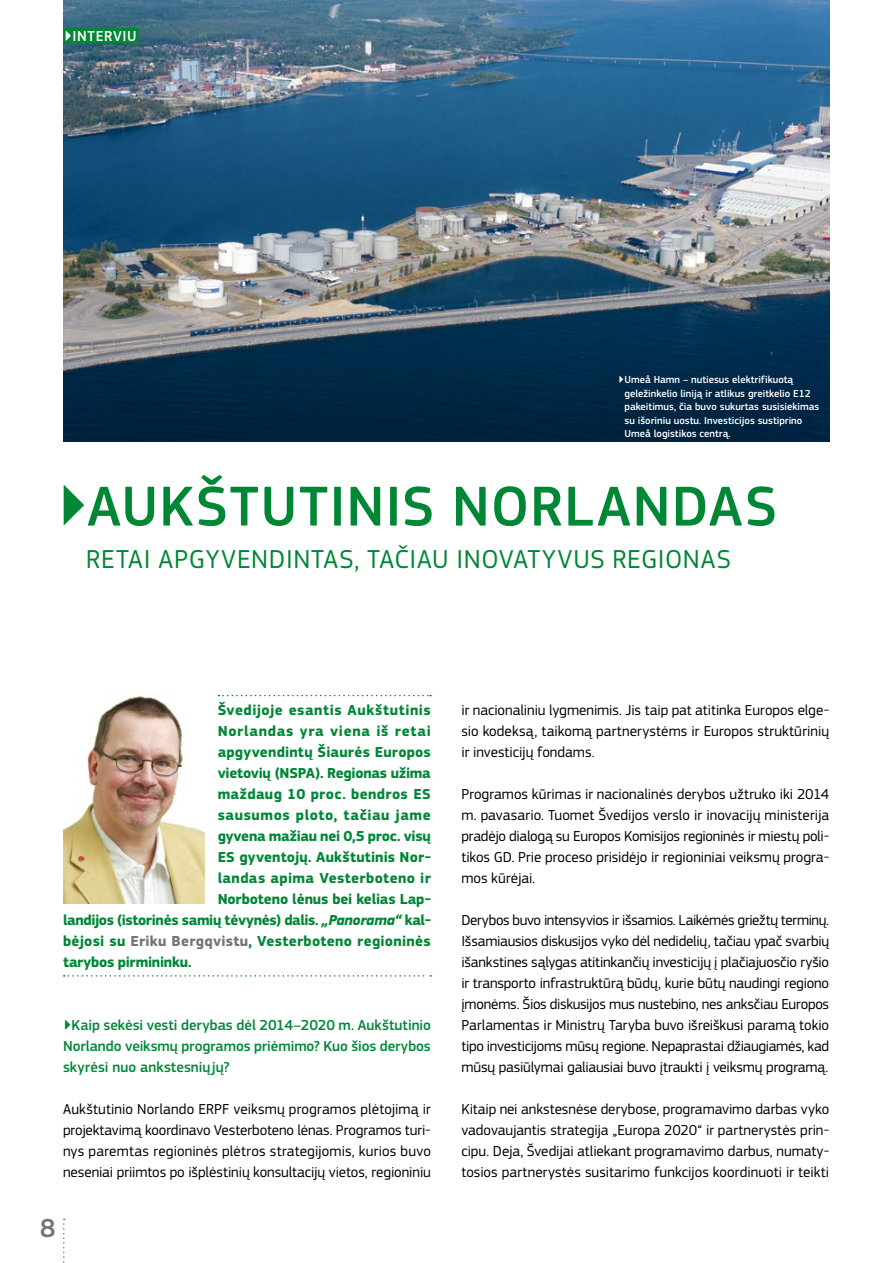
<style>
.page{position:relative;width:893px;height:1263px;background:#fff}
.page>*{position:absolute;margin:0;border:0;box-sizing:border-box;transform-origin:0 0}
.t1{font:500 58.5px "EC Square Sans Pro";letter-spacing:.025em;color:#008736}
.t2{font:27px "EC Square Sans Pro";letter-spacing:.025em;color:#008736}
.t3{font:500 27px "EC Square Sans Pro";color:#73766e}
.t4{font:15px/21px "EC Square Sans Pro";letter-spacing:-.005em;color:#000;text-align:justify}
.t5{font:700 15px "EC Square Sans Pro";letter-spacing:.01em;color:#008736}
.t6{font:500 15px/21px "EC Square Sans Pro";color:#008736;text-align:justify}
.t7{font:700 15px "EC Square Sans Pro";letter-spacing:-.02em;color:#008736}
.t8{font:700 15px "EC Square Sans Pro";letter-spacing:-.025em;color:#008736}
.t9{font:700 15px "EC Square Sans Pro";letter-spacing:.035em;color:#008736}
.t10{font:700 15px "EC Square Sans Pro";letter-spacing:-.01em;color:#008736}
.t11{font:700 15px "EC Square Sans Pro";letter-spacing:.045em;color:#008736}
.t12{font:700 15px "EC Square Sans Pro";letter-spacing:.04em;color:#008736}
.t13{font:500 15px "EC Square Sans Pro";letter-spacing:.035em;color:#fff}
.t14{font:500 10.5px/13.5px "EC Square Sans Pro";color:#fff}
.s1{font-style:italic}
.s2{color:#73766e}
</style>
<div class="page">
<img style="left:64px;top:0;width:765px;height:442px">
<svg style="left:218px;top:695px;width:213px;height:1px"></svg>
<svg style="left:64px;top:975px;width:367px;height:2px"></svg>
<img style="left:63px;top:696px;width:142px;height:207px">
<svg style="left:63px;top:1219px;width:2px;height:44px"></svg>
<div style="left:64px;top:28px;width:75px;height:15px;background:#008736"></div>
<p class="t13" style="left:64px;top:27px;width:74px">▶INTERVIU</p>
<p class="t14" style="left:624px;top:373px;width:196px;text-indent:-6px">▶Umeå Hamn – nutiesus elektrifikuotą geležinkelio liniją ir atlikus greitkelio E12 pakeitimus, čia buvo sukurtas susisiekimas su išoriniu uostu. Investicijos sustiprino Umeå logistikos centrą.</p>
<h1 class="t1" style="left:56px;top:472px;width:723px">▶AUKŠTUTINIS NORLANDAS</h1>
<h2 class="t2" style="left:86px;top:543px;width:646px">RETAI APGYVENDINTAS, TAČIAU INOVATYVUS REGIONAS</h2>
<p class="t9" style="left:218px;top:701px;width:215px">Švedijoje esantis Aukštutinis</p>
<p class="t11" style="left:218px;top:722px;width:215px">Norlandas yra viena iš retai</p>
<p class="t5" style="left:218px;top:743px;width:215px">apgyvendintų Šiaurės Europos</p>
<p class="t7" style="left:218px;top:764px;width:215px">vietovių (NSPA). Regionas užima</p>
<p class="t5" style="left:218px;top:785px;width:215px">maždaug 10 proc. bendros ES</p>
<p class="t12" style="left:218px;top:806px;width:215px">sausumos ploto, tačiau jame</p>
<p class="t7" style="left:218px;top:827px;width:215px">gyvena mažiau nei 0,5 proc. visų</p>
<p class="t5" style="left:218px;top:848px;width:215px">ES gyventojų. Aukštutinis Nor-</p>
<p class="t5" style="left:218px;top:869px;width:215px">landas apima Vesterboteno ir</p>
<p class="t10" style="left:218px;top:890px;width:215px">Norboteno lėnus bei kelias Lap-</p>
<p class="t8" style="left:63px;top:911px;width:369px">landijos (istorinės samių tėvynės) dalis. <span class="s1">„Panorama“</span> kal-</p>
<p class="t5" style="left:63px;top:932px;width:369px">bėjosi su <span class="s2">Eriku Bergqvistu</span>, Vesterboteno regioninės</p>
<p class="t7" style="left:63px;top:953px;width:130px">tarybos pirmininku.</p>
<p class="t6" style="left:63px;top:1014px;width:369px">▶Kaip sekėsi vesti derybas dėl 2014–2020 m. Aukštutinio Norlando veiksmų programos priėmimo? Kuo šios derybos skyrėsi nuo ankstesniųjų?</p>
<p class="t4" style="left:63px;top:1098px;width:369px">Aukštutinio Norlando ERPF veiksmų programos plėtojimą ir projektavimą koordinavo Vesterboteno lėnas. Programos turi&shy;nys paremtas regioninės plėtros strategijomis, kurios buvo neseniai priimtos po išplėstinių konsultacijų vietos, regioniniu</p>
<h2 class="t3" style="left:40px;top:1212px;width:17px">8</h2>
<p class="t4" style="left:461px;top:699px;width:369px">ir nacionaliniu lygmenimis. Jis taip pat atitinka Europos elge&shy;sio kodeksą, taikomą partnerystėms ir Europos struktūrinių ir investicijų fondams.</p>
<p class="t4" style="left:461px;top:783px;width:369px">Programos kūrimas ir nacionalinės derybos užtruko iki 2014 m. pavasario. Tuomet Švedijos verslo ir inovacijų ministerija pradėjo dialogą su Europos Komisijos regioninės ir miestų poli&shy;tikos GD. Prie proceso prisidėjo ir regioniniai veiksmų progra&shy;mos kūrėjai.</p>
<p class="t4" style="left:461px;top:909px;width:369px">Derybos buvo intensyvios ir išsamios. Laikėmės griežtų terminų.<br>Išsamiausios diskusijos vyko dėl nedidelių, tačiau ypač svarbių išankstines sąlygas atitinkančių investicijų į plačiajuosčio ryšio ir transporto infrastruktūrą būdų, kurie būtų naudingi regiono įmonėms. Šios diskusijos mus nustebino, nes anksčiau Europos Parlamentas ir Ministrų Taryba buvo išreiškusi paramą tokio tipo investicijoms mūsų regione. Nepaprastai džiaugiamės, kad mūsų pasiūlymai galiausiai buvo įtraukti į veiksmų programą.</p>
<p class="t4" style="left:461px;top:1098px;width:369px">Kitaip nei ankstesnėse derybose, programavimo darbas vyko vadovaujantis strategija „Europa 2020“ ir partnerystės prin&shy;cipu. Deja, Švedijai atliekant programavimo darbus, numaty&shy;tosios partnerystės susitarimo funkcijos koordinuoti ir teikti</p>
</div>
